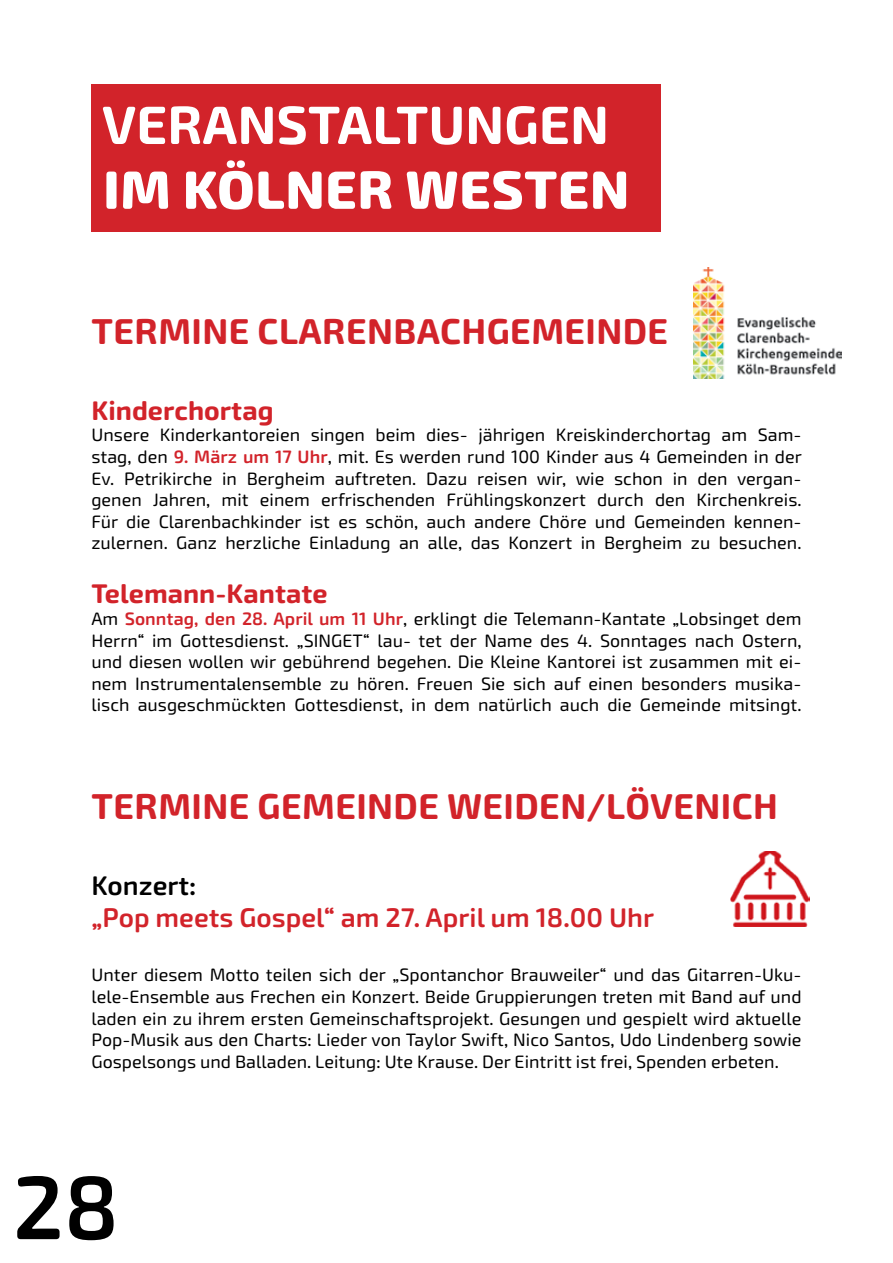
<style>
.page{position:relative;width:893px;height:1263px;background:#fff}
.page>*{position:absolute;margin:0;border:0;box-sizing:border-box;transform-origin:0 0}
.t1{font:600 90px "Exo Soft";color:#000}
.t2{font:700 54px "Exo Soft";color:#fff}
.t3{font:800 54px "Exo Soft";letter-spacing:.01em;color:#fff}
.t4{font:700 36px "Exo Soft";letter-spacing:.01em;color:#d2232a}
.t5{font:600 27px "Exo Soft";color:#d2232a}
.t6{font:700 27px "Exo Soft";color:#d2232a}
.t7{font:600 27px "Exo Soft";color:#000}
.t8{font:18px/21.6px "Exo Soft";color:#000;text-align:justify}
.s1{font-weight:600;color:#d2232a}
</style>
<div class="page">
<div style="left:91px;top:84px;width:570px;height:147px;background:#d2232a"></div>
<img style="left:693px;top:268px;width:149px;height:110px">
<img style="left:730px;top:851px;width:79px;height:75px">
<h2 class="t2" style="left:102px;top:93px;width:509px">VERANSTALTUNGEN</h2>
<h2 class="t3" style="left:103px;top:157px;width:528px">IM KÖLNER WESTEN</h2>
<h3 class="t4" style="left:92px;top:310px;width:578px">TERMINE CLARENBACHGEMEINDE</h3>
<h3 class="t6" style="left:91px;top:394px;width:184px">Kinderchortag</h3>
<p class="t8" style="left:91px;top:424px;width:712px">Unsere Kinderkantoreien singen beim dies- jährigen Kreiskinderchortag am Sam&shy;stag, den <span class="s1">9. März um 17 Uhr</span>, mit. Es werden rund 100 Kinder aus 4 Gemeinden in der Ev. Petrikirche in Bergheim auftreten. Dazu reisen wir, wie schon in den vergan&shy;genen Jahren, mit einem erfrischenden Frühlingskonzert durch den Kirchenkreis.<br>Für die Clarenbachkinder ist es schön, auch andere Chöre und Gemeinden kennen&shy;zulernen. Ganz herzliche Einladung an alle, das Konzert in Bergheim zu besuchen.</p>
<h3 class="t6" style="left:91px;top:578px;width:238px">Telemann-Kantate</h3>
<p class="t8" style="left:91px;top:608px;width:712px">Am <span class="s1">Sonntag, den 28. April um 11 Uhr</span>, erklingt die Telemann-Kantate „Lobsinget dem Herrn“ im Gottesdienst. „SINGET“ lau- tet der Name des 4. Sonntages nach Ostern, und diesen wollen wir gebührend begehen. Die Kleine Kantorei ist zusammen mit ei&shy;nem Instrumentalensemble zu hören. Freuen Sie sich auf einen besonders musika&shy;lisch ausgeschmückten Gottesdienst, in dem natürlich auch die Gemeinde mitsingt.</p>
<h3 class="t4" style="left:92px;top:785px;width:688px">TERMINE GEMEINDE WEIDEN/LÖVENICH</h3>
<h3 class="t7" style="left:91px;top:870px;width:106px">Konzert:</h3>
<h3 class="t5" style="left:91px;top:902px;width:564px">„Pop meets Gospel“ am 27. April um 18.00 Uhr</h3>
<p class="t8" style="left:91px;top:964px;width:712px">Unter diesem Motto teilen sich der „Spontanchor Brauweiler“ und das Gitarren-Uku&shy;lele-Ensemble aus Frechen ein Konzert. Beide Gruppierungen treten mit Band auf und laden ein zu ihrem ersten Gemeinschaftsprojekt. Gesungen und gespielt wird aktuelle Pop-Musik aus den Charts: Lieder von Taylor Swift, Nico Santos, Udo Lindenberg sowie Gospelsongs und Balladen. Leitung: Ute Krause. Der Eintritt ist frei, Spenden erbeten.</p>
<h1 class="t1" style="left:13px;top:1155px;width:108px">28</h1>
</div>
